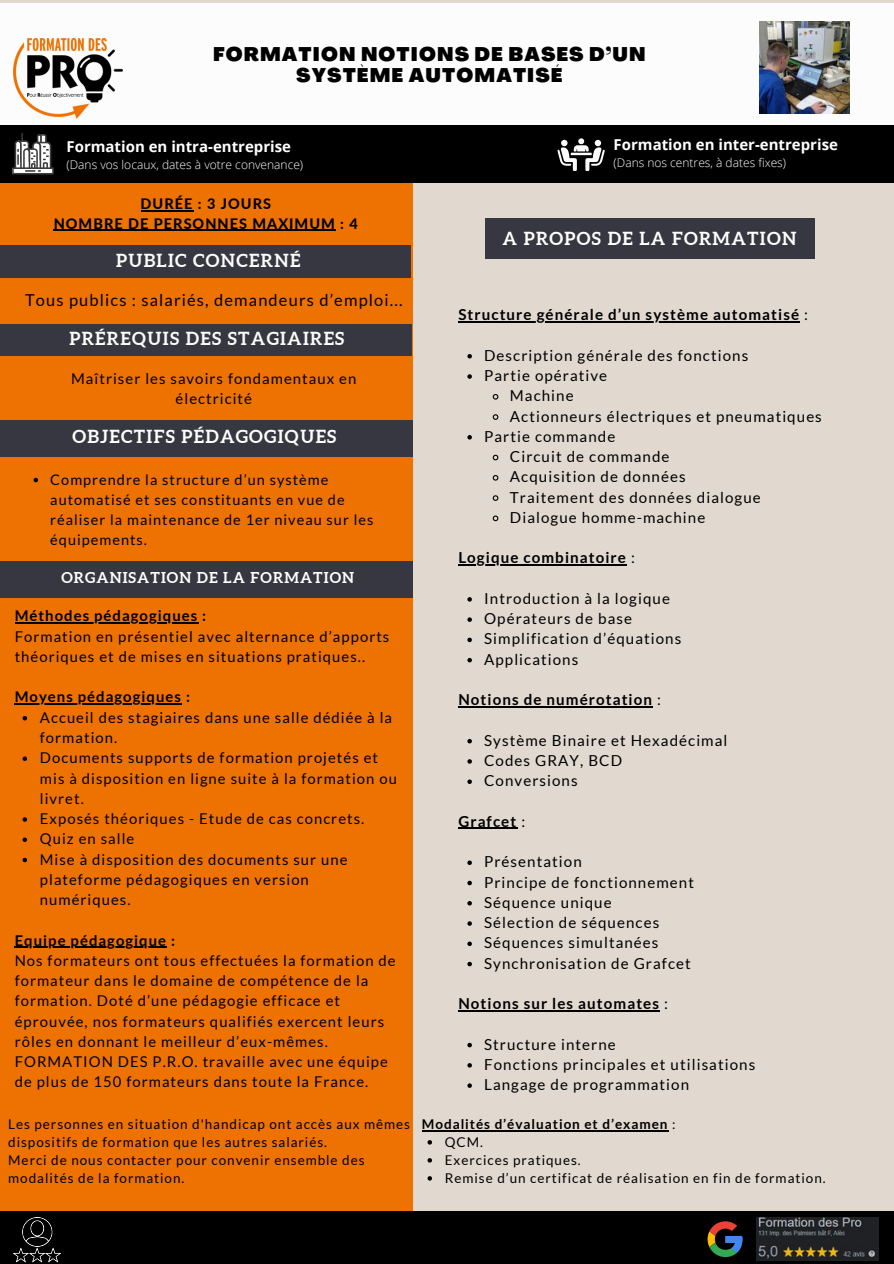
<style>
.page{position:relative;width:894px;height:1264px;background:#fff}
.page>*{position:absolute;margin:0;border:0;box-sizing:border-box;transform-origin:0 0}
.t1{font:900 19.35px/20.9px "Agrandir";letter-spacing:.06em;color:#000;text-align:center}
.t2{font:700 18px "Aleo";letter-spacing:.07em;color:#fff}
.t3{font:700 18px "Aleo";letter-spacing:.07em;color:#fcfcfc}
.t4{font:16.35px "Lato";letter-spacing:.07em;color:#000}
.t5{font:15.15px "Lato";letter-spacing:.07em;color:#000}
.t6{font:700 15.15px "Lato";letter-spacing:.07em;color:#000}
.t7{font:700 15px "Open Sans";color:#fff}
.t8{font:700 15px "Aleo";letter-spacing:.07em;color:#fff}
.t9{font:14.85px/20.2px "Lato";letter-spacing:.07em;color:#000}
.t10{font:700 14.85px "Lato";letter-spacing:.07em;color:#000}
.t11{font:14.55px/20.2px "Lato";letter-spacing:.07em;color:#000}
.t12{font:800 14.4px/19.2px "Lato";letter-spacing:.07em;color:#000;text-align:center}
.t13{font:13.5px/18px "Lato";letter-spacing:.07em;color:#000}
.t14{font:700 13.5px "Lato";letter-spacing:.07em;color:#000}
.t15{font:300 12px "Open Sans";color:#fff}
.s1{font-weight:700}
.s2{font-weight:400}
</style>
<div class="page">
<div style="left:0;top:0;width:893px;height:1263px;background:#e1d8cf"></div>
<div style="left:0;top:39px;width:413px;height:1224px;background:#ee7202"></div>
<div style="left:0;top:3px;width:893px;height:143px;background:#fcfcfc"></div>
<img style="left:14px;top:38px;width:108px;height:80px">
<div style="left:0;top:1211px;width:893px;height:52px;background:#000"></div>
<img style="left:756px;top:1217px;width:122px;height:43px">
<svg style="left:707px;top:1221px;width:35px;height:35px"></svg>
<img style="left:14px;top:1217px;width:46px;height:45px">
<div style="left:484px;top:218px;width:330px;height:41px;background:#373741"></div>
<div style="left:0;top:125px;width:893px;height:57px;background:#000"></div>
<svg style="left:12px;top:133px;width:42px;height:41px"></svg>
<svg style="left:557px;top:138px;width:47px;height:33px"></svg>
<div style="left:1px;top:420px;width:412px;height:36px;background:#373741"></div>
<div style="left:0;top:324px;width:411px;height:32px;background:#373741"></div>
<div style="left:0;top:245px;width:411px;height:33px;background:#373741"></div>
<svg style="left:33px;top:478px;width:5px;height:4px"></svg>
<div style="left:0;top:562px;width:412px;height:36px;background:#373741"></div>
<hr style="left:15px;top:622px;width:183px;height:1px;background:#000">
<hr style="left:15px;top:703px;width:167px;height:1px;background:#000">
<svg style="left:23px;top:716px;width:4px;height:4px"></svg>
<svg style="left:23px;top:756px;width:4px;height:5px"></svg>
<svg style="left:23px;top:817px;width:4px;height:4px"></svg>
<svg style="left:23px;top:837px;width:4px;height:5px"></svg>
<svg style="left:23px;top:857px;width:4px;height:5px"></svg>
<hr style="left:15px;top:946px;width:152px;height:1px;background:#000">
<img style="left:759px;top:22px;width:89px;height:92px">
<hr style="left:141px;top:211px;width:52px;height:1px;background:#000">
<hr style="left:54px;top:230px;width:282px;height:1px;background:#000">
<hr style="left:458px;top:321px;width:342px;height:1px;background:#000">
<svg style="left:467px;top:354px;width:5px;height:4px"></svg>
<svg style="left:467px;top:374px;width:5px;height:5px"></svg>
<svg style="left:492px;top:394px;width:7px;height:6px"></svg>
<svg style="left:492px;top:414px;width:7px;height:6px"></svg>
<svg style="left:467px;top:435px;width:5px;height:4px"></svg>
<svg style="left:492px;top:454px;width:7px;height:7px"></svg>
<svg style="left:492px;top:475px;width:7px;height:6px"></svg>
<svg style="left:492px;top:495px;width:7px;height:6px"></svg>
<svg style="left:492px;top:515px;width:7px;height:7px"></svg>
<hr style="left:458px;top:564px;width:169px;height:1px;background:#000">
<svg style="left:467px;top:597px;width:5px;height:4px"></svg>
<svg style="left:467px;top:617px;width:5px;height:5px"></svg>
<svg style="left:467px;top:637px;width:5px;height:5px"></svg>
<svg style="left:467px;top:658px;width:5px;height:4px"></svg>
<hr style="left:458px;top:706px;width:195px;height:1px;background:#000">
<svg style="left:467px;top:739px;width:5px;height:4px"></svg>
<svg style="left:467px;top:759px;width:5px;height:4px"></svg>
<svg style="left:467px;top:779px;width:5px;height:5px"></svg>
<hr style="left:458px;top:827px;width:59px;height:2px;background:#000">
<svg style="left:467px;top:860px;width:5px;height:5px"></svg>
<svg style="left:467px;top:880px;width:5px;height:5px"></svg>
<svg style="left:467px;top:901px;width:5px;height:4px"></svg>
<svg style="left:467px;top:921px;width:5px;height:4px"></svg>
<svg style="left:467px;top:941px;width:5px;height:5px"></svg>
<svg style="left:467px;top:961px;width:5px;height:5px"></svg>
<hr style="left:458px;top:1010px;width:202px;height:1px;background:#000">
<svg style="left:467px;top:1042px;width:5px;height:5px"></svg>
<svg style="left:467px;top:1063px;width:5px;height:4px"></svg>
<svg style="left:467px;top:1083px;width:5px;height:4px"></svg>
<hr style="left:422px;top:1129px;width:246px;height:2px;background:#000">
<svg style="left:427px;top:1140px;width:5px;height:4px"></svg>
<svg style="left:427px;top:1158px;width:5px;height:4px"></svg>
<svg style="left:427px;top:1176px;width:5px;height:4px"></svg>
<p class="t1" style="left:213px;top:46px;width:434px">FORMATION NOTIONS DE BASES D’UN<br>SYSTÈME AUTOMATISÉ</p>
<h5 class="t7" style="left:66px;top:136px;width:226px">Formation en intra-entreprise</h5>
<h1 class="t15" style="left:66px;top:156px;width:238px">(Dans vos locaux, dates à votre convenance)</h1>
<p class="t12" style="left:54px;top:194px;width:305px">DURÉE : 3 JOURS<br>NOMBRE DE PERSONNES MAXIMUM : 4</p>
<p class="t3" style="left:116px;top:250px;width:186px">PUBLIC CONCERNÉ</p>
<p class="t4" style="left:25px;top:289px;width:379px">Tous publics : salariés, demandeurs d’emploi...</p>
<p class="t3" style="left:69px;top:328px;width:276px">PRÉREQUIS DES STAGIAIRES</p>
<h4 class="t9" style="left:71px;top:368px;width:287px;text-align:center">Maîtriser les savoirs fondamentaux en électricité</h4>
<h4 class="t2" style="left:72px;top:426px;width:265px">OBJECTIFS PÉDAGOGIQUES</h4>
<h1 class="t11" style="left:50px;top:469px;width:324px">Comprendre la structure d’un système automatisé et ses constituants en vue de réaliser la maintenance de 1er niveau sur les équipements.</h1>
<p class="t8" style="left:61px;top:568px;width:294px">ORGANISATION DE LA FORMATION</p>
<h2 class="t9" style="left:15px;top:605px;width:376px"><span class="s1">Méthodes pédagogiques :<br></span>Formation en présentiel avec alternance d’apports théoriques et de mises en situations pratiques..</h2>
<h4 class="t10" style="left:15px;top:687px;width:177px">Moyens pédagogiques :</h4>
<h3 class="t9" style="left:40px;top:706px;width:353px">Accueil des stagiaires dans une salle dédiée à la formation.</h3>
<p class="t9" style="left:40px;top:747px;width:358px">Documents supports de formation projetés et mis à disposition en ligne suite à la formation ou livret.</p>
<p class="t9" style="left:40px;top:808px;width:326px">Exposés théoriques - Etude de cas concrets.</p>
<p class="t9" style="left:40px;top:828px;width:96px">Quiz en salle</p>
<p class="t9" style="left:40px;top:848px;width:309px">Mise à disposition des documents sur une plateforme pédagogiques en version numériques.</p>
<p class="t9" style="left:15px;top:929px;width:382px"><span class="s1">Equipe pédagogique :<br></span>Nos formateurs ont tous effectuées la formation de formateur dans le domaine de compétence de la formation. Doté d’une pédagogie efficace et éprouvée, nos formateurs qualifiés exercent leurs rôles en donnant le meilleur d’eux-mêmes.<br>FORMATION DES P.R.O. travaille avec une équipe de plus de 150 formateurs dans toute la France.</p>
<p class="t7" style="left:613px;top:134px;width:226px">Formation en inter-entreprise</p>
<h1 class="t15" style="left:613px;top:154px;width:174px">(Dans nos centres, à dates fixes)</h1>
<p class="t2" style="left:502px;top:228px;width:295px">A PROPOS DE LA FORMATION</p>
<h1 class="t6" style="left:458px;top:305px;width:351px">Structure générale d’un système automatisé <span class="s2">:</span></h1>
<h4 class="t5" style="left:484px;top:346px;width:265px">Description générale des fonctions</h4>
<p class="t5" style="left:484px;top:366px;width:124px">Partie opérative</p>
<p class="t5" style="left:510px;top:386px;width:65px">Machine</p>
<p class="t5" style="left:510px;top:406px;width:313px">Actionneurs électriques et pneumatiques</p>
<p class="t5" style="left:484px;top:427px;width:133px">Partie commande</p>
<p class="t5" style="left:510px;top:447px;width:161px">Circuit de commande</p>
<p class="t5" style="left:510px;top:467px;width:177px">Acquisition de données</p>
<p class="t5" style="left:510px;top:487px;width:252px">Traitement des données dialogue</p>
<p class="t5" style="left:510px;top:508px;width:197px">Dialogue homme-machine</p>
<p class="t6" style="left:458px;top:548px;width:178px">Logique combinatoire <span class="s2">:</span></p>
<h4 class="t5" style="left:484px;top:589px;width:187px">Introduction à la logique</h4>
<p class="t5" style="left:484px;top:609px;width:149px">Opérateurs de base</p>
<p class="t5" style="left:484px;top:629px;width:198px">Simplification d’équations</p>
<p class="t5" style="left:484px;top:649px;width:96px">Applications</p>
<p class="t6" style="left:458px;top:690px;width:204px">Notions de numérotation <span class="s2">:</span></p>
<h4 class="t5" style="left:484px;top:730px;width:245px">Système Binaire et Hexadécimal</h4>
<p class="t5" style="left:484px;top:751px;width:139px">Codes GRAY, BCD</p>
<p class="t5" style="left:484px;top:771px;width:95px">Conversions</p>
<p class="t6" style="left:458px;top:811px;width:68px">Grafcet <span class="s2">:</span></p>
<h4 class="t5" style="left:484px;top:852px;width:99px">Présentation</h4>
<p class="t5" style="left:484px;top:872px;width:211px">Principe de fonctionnement</p>
<p class="t5" style="left:484px;top:892px;width:129px">Séquence unique</p>
<p class="t5" style="left:484px;top:913px;width:176px">Sélection de séquences</p>
<p class="t5" style="left:484px;top:933px;width:176px">Séquences simultanées</p>
<p class="t5" style="left:484px;top:953px;width:208px">Synchronisation de Grafcet</p>
<p class="t6" style="left:458px;top:994px;width:211px">Notions sur les automates <span class="s2">:</span></p>
<h4 class="t5" style="left:484px;top:1034px;width:133px">Structure interne</h4>
<p class="t5" style="left:484px;top:1054px;width:272px">Fonctions principales et utilisations</p>
<p class="t5" style="left:484px;top:1075px;width:206px">Langage de programmation</p>
<p class="t13" style="left:8px;top:1114px;width:403px">Les personnes en situation d'handicap ont accès aux mêmes dispositifs de formation que les autres salariés.<br>Merci de nous contacter pour convenir ensemble des modalités de la formation.</p>
<h6 class="t14" style="left:422px;top:1115px;width:255px">Modalités d’évaluation et d’examen <span class="s2">:</span></h6>
<h6 class="t13" style="left:444px;top:1132px;width:40px">QCM.</h6>
<p class="t13" style="left:444px;top:1150px;width:137px">Exercices pratiques.</p>
<p class="t13" style="left:444px;top:1168px;width:382px">Remise d’un certificat de réalisation en fin de formation.</p>
</div>
